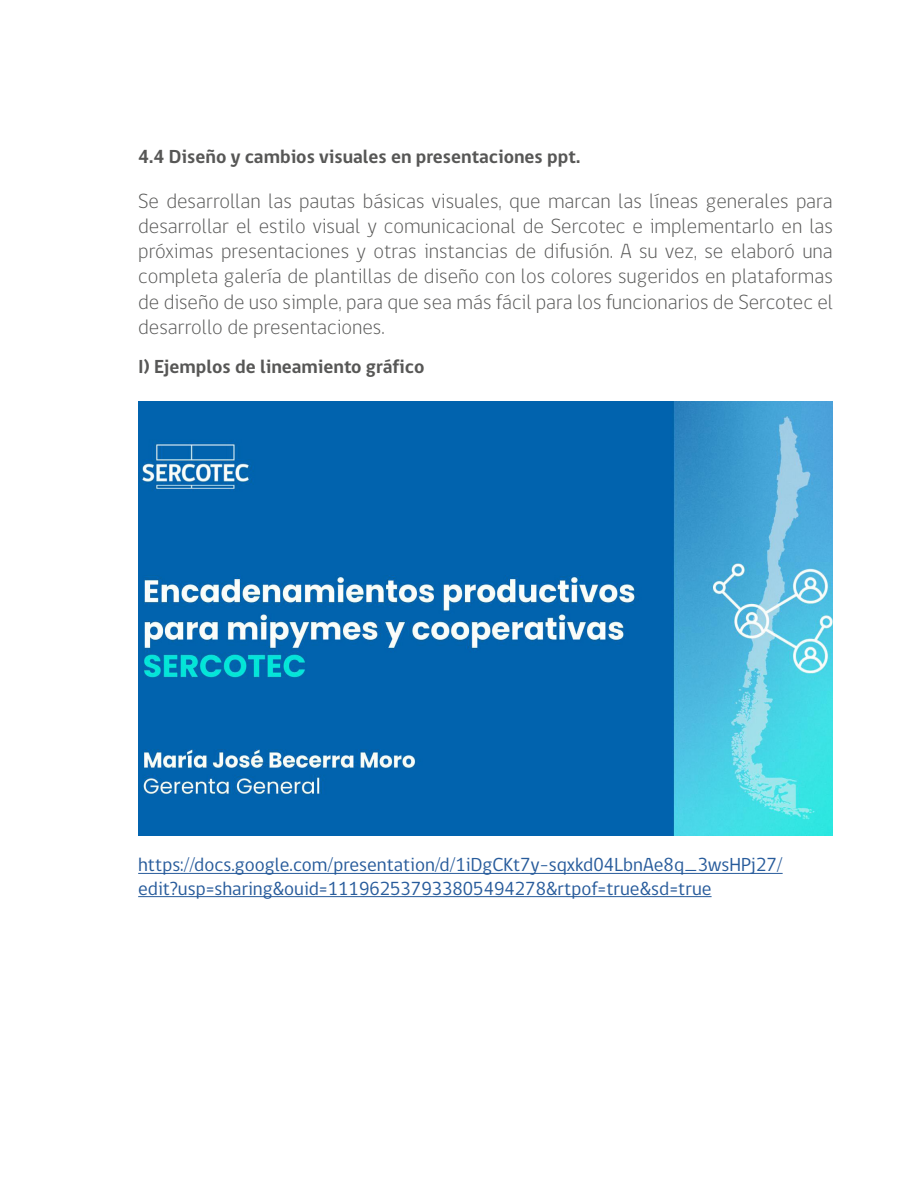
<style>
.page{position:relative;width:918px;height:1188px;background:#fff}
.page>*{position:absolute;margin:0;border:0;box-sizing:border-box;transform-origin:0 0}
.t1{font:300 21px/25.2px "gob CL";color:#575756;text-align:justify}
.t2{font:19.35px/23.2px "gob CL";color:#275b9b}
.t3{font:700 19.35px "gob CL";color:#575756}
</style>
<div class="page">
<hr style="left:138px;top:873px;width:645px;height:1px;background:#275b9b">
<hr style="left:138px;top:896px;width:574px;height:1px;background:#275b9b">
<img style="left:138px;top:401px;width:695px;height:435px">
<p class="t3" style="left:138px;top:144px;width:444px">4.4 Diseño y cambios visuales en presentaciones ppt.</p>
<p class="t1" style="left:138px;top:189px;width:696px">Se desarrollan las pautas básicas visuales, que marcan las líneas generales para desarrollar el estilo visual y comunicacional de Sercotec e implementarlo en las próximas presentaciones y otras instancias de difusión. A su vez, se elaboró una completa galería de plantillas de diseño con los colores sugeridos en plataformas de diseño de uso simple, para que sea más fácil para los funcionarios de Sercotec el desarrollo de presentaciones.</p>
<p class="t3" style="left:138px;top:353px;width:288px">I) Ejemplos de lineamiento gráfico</p>
<p class="t2" style="left:138px;top:854px;width:646px">https://docs.google.com/presentation/d/1iDgCKt7y-sqxkd04LbnAe8q_3wsHPj27/ edit?usp=sharing&amp;ouid=111962537933805494278&amp;rtpof=true&amp;sd=true</p>
</div>
